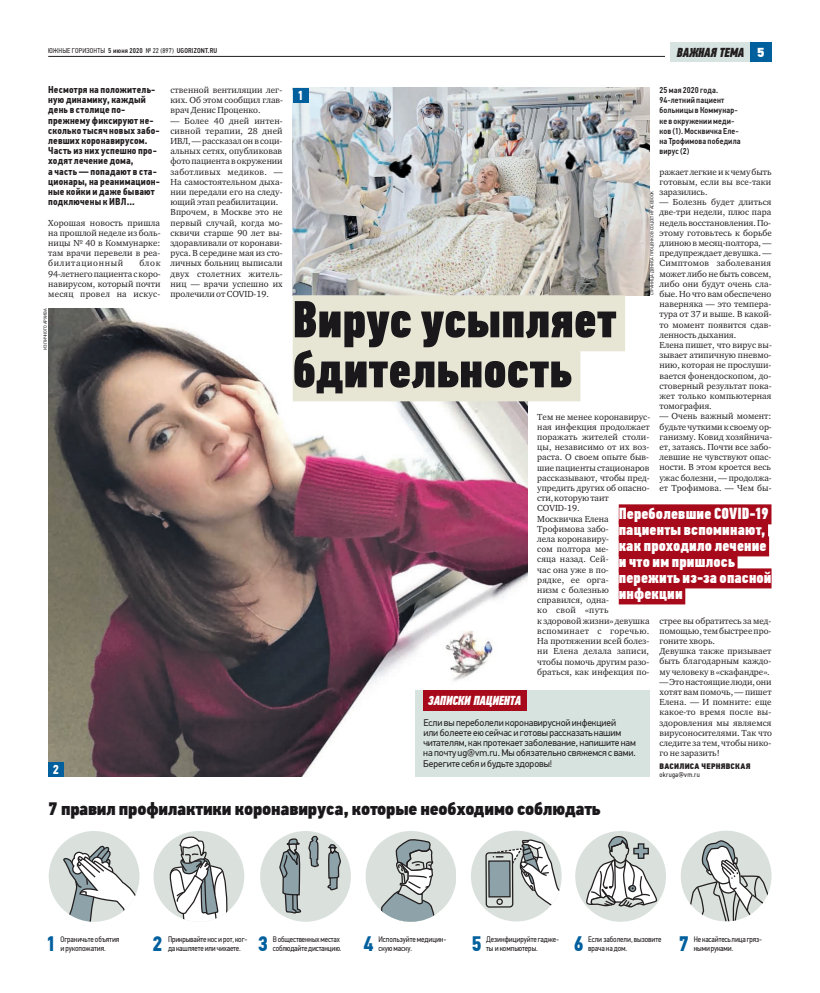
<style>
.page{position:relative;width:820px;height:993px;background:#fff}
.page>*{position:absolute;margin:0;border:0;box-sizing:border-box;transform-origin:0 0}
.t1{font:52px/50px "PF Din Text Comp Pro X Black";letter-spacing:.005em;color:#1a181b}
.t2{font:700 20.9px "PF Din Text Cond Pro";color:#005f9d}
.t3{font:18px "PF Din Text Cond Pro X Black";letter-spacing:-.01em;color:#1a181b}
.t4{font:16px/16px "PF Din Text Comp Pro X Black";letter-spacing:.01em;color:#fff}
.t5{font:italic 13px "PF Din Text Comp Pro X Black";letter-spacing:-.015em;color:#fff}
.t6{font:italic 13px "PF Din Text Comp Pro X Black";letter-spacing:-.015em;color:#231f20}
.t7{font:700 13px "PF Din Text Cond Pro";color:#fff}
.t8{font:700 10px/10.2px "PF Din Text Cond Pro";letter-spacing:.015em;color:#231f20}
.t9{font:9.6px/10.2px "PF Din Text Pro";letter-spacing:-.01em;color:#231f20}
.t10{font:9px/10.2px "Charter ITC";color:#231f20;text-align:justify}
.t11{font:500 8.5px/10.2px "PF Din Text Cond Pro";letter-spacing:.02em;color:#231f20}
.t12{font:8px/9px "PF Din Text Cond Pro";letter-spacing:-.01em;color:#231f20}
.t13{font:8px "PF Din Text Cond Pro X Black";letter-spacing:.03em;color:#231f20}
.t14{font:7px "PF Din Text Cond Pro";letter-spacing:.025em;color:#231f20}
.t15{font:4.5px "PF Din Text Pro";color:#231f20}
.s1{font-weight:500}
.s2{font-family:"PF Din Text Pro";font-weight:900;font-style:normal;color:#fff}
</style>
<div class="page">
<hr style="left:48px;top:56px;width:616px;height:1px;background:#231f20">
<div style="left:670px;top:43px;width:79px;height:19px;background:#d6e3e0"></div>
<div style="left:749px;top:43px;width:22px;height:19px;background:#005f9d"></div>
<svg style="left:365px;top:831px;width:90px;height:90px"></svg>
<svg style="left:471px;top:830px;width:89px;height:91px"></svg>
<div style="left:49px;top:830px;width:90px;height:91px;background:#dae1dd;border-radius:50%"></div>
<svg style="left:61px;top:844px;width:78px;height:77px"></svg>
<div style="left:575px;top:830px;width:90px;height:91px;background:#dae1dd;border-radius:50%"></div>
<svg style="left:586px;top:830px;width:73px;height:78px"></svg>
<div style="left:153px;top:830px;width:91px;height:91px;background:#dae1dd;border-radius:50%"></div>
<svg style="left:169px;top:835px;width:59px;height:86px"></svg>
<div style="left:680px;top:830px;width:91px;height:91px;background:#dae1dd;border-radius:50%"></div>
<svg style="left:687px;top:840px;width:84px;height:81px"></svg>
<div style="left:260px;top:830px;width:90px;height:91px;background:#dae1dd;border-radius:50%"></div>
<svg style="left:279px;top:837px;width:22px;height:84px"></svg>
<svg style="left:326px;top:844px;width:15px;height:73px"></svg>
<svg style="left:308px;top:835px;width:11px;height:31px"></svg>
<img style="left:48px;top:308px;width:479px;height:468px">
<img style="left:292px;top:88px;width:357px;height:207px">
<div style="left:292px;top:295px;width:332px;height:56px;background:#e7e5d4"></div>
<div style="left:292px;top:345px;width:288px;height:56px;background:#e7e5d4"></div>
<div style="left:618px;top:504px;width:153px;height:20px;background:#a70a1a"></div>
<div style="left:618px;top:520px;width:149px;height:20px;background:#a70a1a"></div>
<div style="left:618px;top:536px;width:150px;height:20px;background:#a70a1a"></div>
<div style="left:618px;top:552px;width:119px;height:20px;background:#a70a1a"></div>
<div style="left:618px;top:568px;width:153px;height:20px;background:#a70a1a"></div>
<div style="left:618px;top:584px;width:67px;height:20px;background:#a70a1a"></div>
<div style="left:415px;top:689px;width:234px;height:87px;background:#d6e3df"></div>
<div style="left:423px;top:689px;width:104px;height:21px;background:#a70a1a"></div>
<div style="left:292px;top:88px;width:16px;height:15px;background:#005f9d"></div>
<div style="left:48px;top:761px;width:16px;height:15px;background:#005f9d"></div>
<p class="t14" style="left:48px;top:46px;width:170px">ЮЖНЫЕ ГОРИЗОНТЫ <span class="s1">5 июня 2020</span> № 22 (897) <span class="s1">UGORIZONT.RU</span></p>
<p class="t8" style="left:48px;top:85px;width:113px">Несмотря на положитель&shy;ную динамику, каждый день в столице по&shy;прежнему фиксируют не&shy;сколько тысяч новых забо&shy;левших коронавирусом.<br>Часть из них успешно про&shy;ходят лечение дома,<br>а часть — попадают в ста&shy;ционары, на реанимацион&shy;ные койки и даже бывают подключены к ИВЛ...</p>
<p class="t10" style="left:48px;top:217px;width:114px">Хорошая новость пришла на прошлой неделе из боль&shy;ницы № 40 в Коммунарке: там врачи перевели в реа&shy;билитационный</p>
<p class="t10" style="left:170px;top:85px;width:114px">ственной вентиляции лег&shy;ких. Об этом сообщил глав&shy;врач Денис Проценко.</p>
<p class="t10" style="left:170px;top:115px;width:114px;text-align:left">— Более 40 дней интен&shy;сивной терапии, 28 дней<br>ИВЛ, — рассказал он в соци&shy;альных сетях, опубликовав фото пациента в окружении заботливых медиков. —<br>На самостоятельном дыха&shy;нии передали его на следу&shy;ющий этап реабилитации.<br>Впрочем, в Москве это не первый случай, когда мо&shy;сквичи старше 90 лет вы&shy;здоравливали от коронави&shy;руса. В середине мая из сто&shy;личных больниц выписали двух столетних житель&shy;ниц — врачи успешно их пролечили от COVID-19.</p>
<p class="t10" style="left:48px;top:258px;width:114px;text-indent:91px">блок 94-летнего пациента с коро&shy;навирусом, который почти месяц провел на искус-</p>
<p class="t15" style="left:43px;top:350px;width:44px;rotate:-90deg">ИЗЛИЧНОГО АРХИВА</p>
<h3 class="t7" style="left:53px;top:764px;width:8px">2</h3>
<h3 class="t7" style="left:297px;top:90px;width:8px">1</h3>
<h3 class="t6" style="left:676px;top:47px;width:89px">ВАЖНАЯ ТЕМА <span class="s2">5</span></h3>
<p class="t11" style="left:659px;top:85px;width:83px">25 мая 2020 года.<br>94-летний пациент больницы в Коммунар&shy;ке в окружении меди&shy;ков (1). Москвичка Еле&shy;на Трофимова победила вирус (2)</p>
<p class="t10" style="left:659px;top:166px;width:113px">ражает легкие и к чему быть готовым, если вы все-таки заразились.</p>
<p class="t10" style="left:659px;top:197px;width:114px;text-align:left">— Болезнь будет длиться две-три недели, плюс пара недель восстановления. По&shy;этому готовьтесь к борьбе длиною в месяц-полтора, — предупреждает девушка. —<br>Симптомов заболевания может либо не быть совсем, либо они будут очень сла&shy;бые. Но что вам обеспечено наверняка — это темпера&shy;тура от 37 и выше. В какой&shy;то момент появится сдав&shy;ленность дыхания.<br>Елена пишет, что вирус вы&shy;зывает атипичную пневмо&shy;нию, которая не прослуши&shy;вается фонендоскопом, до&shy;стоверный результат пока&shy;жет только компьютерная томография.</p>
<p class="t10" style="left:659px;top:411px;width:114px;text-align:left">— Очень важный момент: будьте чуткими к своему ор&shy;ганизму. Ковид хозяйнича&shy;ет, затаясь. Почти все забо&shy;левшие не чувствуют опас&shy;ности. В этом кроется весь ужас болезни, — продолжа&shy;ет Трофимова. — Чем бы-</p>
<p class="t15" style="left:650px;top:295px;width:106px;rotate:-90deg">СТРАНИЦА ДЕНИСАПРОЦЕНКО В СОЦСЕТИ FACEBOOK</p>
<h1 class="t1" style="left:292px;top:299px;width:325px">Вирус усыпляет бдительность</h1>
<p class="t10" style="left:537px;top:411px;width:114px;text-align:left">Тем не менее коронавирус&shy;ная инфекция продолжает поражать жителей столи&shy;цы, независимо от их воз&shy;раста. О своем опыте быв&shy;шие пациенты стационаров рассказывают, чтобы пред&shy;упредить других об опасно&shy;сти, которую таит<br>COVID-19.<br>Москвичка Елена<br>Трофимова забо-<br>лела коронавиру-<br>сом полтора ме-<br>сяца назад. Сей-<br>час она уже в по-<br>рядке, ее орга-<br>низм с болезнью справился, одна-<br>ко свой «путь<br>к здоровой жизни» девушка вспоминает с горечью.<br>На протяжении всей болез&shy;ни Елена делала записи, чтобы помочь другим разо&shy;браться, как инфекция по-</p>
<h3 class="t4" style="left:618px;top:507px;width:154px">Переболевшие COVID-19 пациентывспоминают, как проходило лечение и что им пришлось пережить из-за опасной инфекции</h3>
<p class="t10" style="left:659px;top:615px;width:113px;text-align:left">стрее вы обратитесь за мед&shy;помощью, тем быстрее про&shy;гоните хворь.<br>Девушка также призывает быть благодарным каждо&shy;му человеку в «скафандре».</p>
<p class="t10" style="left:659px;top:676px;width:114px">— Это настоящие люди, они хотят вам помочь, — пишет Елена. — И помните: еще какое-то время после вы&shy;здоровления мы являемся вирусоносителями. Так что следите за тем, чтобы нико&shy;го не заразить!</p>
<p class="t13" style="left:659px;top:763px;width:92px">ВАСИЛИСА ЧЕРНЯВСКАЯ</p>
<p class="t14" style="left:659px;top:770px;width:42px">okruga@vm.ru</p>
<h3 class="t5" style="left:428px;top:695px;width:95px">ЗАПИСКИ ПАЦИЕНТА</h3>
<p class="t9" style="left:423px;top:718px;width:214px">Если выпереболели коронавирусной инфекцией<br>или болеете еюсейчас и готовырассказать нашим читателям, как протекает заболевание, напишите нам на почту ug@vm.ru. Мыобязательно свяжемся с вами.<br>Берегите себя и будьте здоровы!</p>
<h3 class="t3" style="left:48px;top:801px;width:554px">7 правил профилактики коронавируса, которые необходимо соблюдать</h3>
<p class="t12" style="left:60px;top:934px;width:60px">Ограничьте объятия и рукопожатия.</p>
<h2 class="t2" style="left:363px;top:934px;width:12px">4</h2>
<p class="t12" style="left:378px;top:934px;width:69px">Используйтемедицин&shy;скуюмаску.</p>
<h2 class="t2" style="left:573px;top:934px;width:12px">6</h2>
<p class="t12" style="left:588px;top:934px;width:75px">Если заболели, вызовите</p>
<p class="t12" style="left:273px;top:934px;width:68px">Вобщественныхместах</p>
<h2 class="t2" style="left:152px;top:934px;width:12px">2</h2>
<p class="t12" style="left:588px;top:943px;width:41px">врача на дом.</p>
<h2 class="t2" style="left:258px;top:934px;width:12px">3</h2>
<p class="t12" style="left:693px;top:943px;width:41px">нымируками.</p>
<h2 class="t2" style="left:46px;top:934px;width:12px">1</h2>
<p class="t12" style="left:273px;top:943px;width:70px">соблюдайтедистанцию.</p>
<h2 class="t2" style="left:471px;top:934px;width:12px">5</h2>
<p class="t12" style="left:486px;top:934px;width:74px">Дезинфицируйте гадже&shy;тыи компьютеры.</p>
<h2 class="t2" style="left:678px;top:934px;width:12px">7</h2>
<p class="t12" style="left:693px;top:934px;width:70px">Не касайтесьлица гряз-</p>
<p class="t12" style="left:168px;top:934px;width:81px">Прикрывайтеносирот, ког&shy;да кашляетеиличихаете.</p>
</div>
